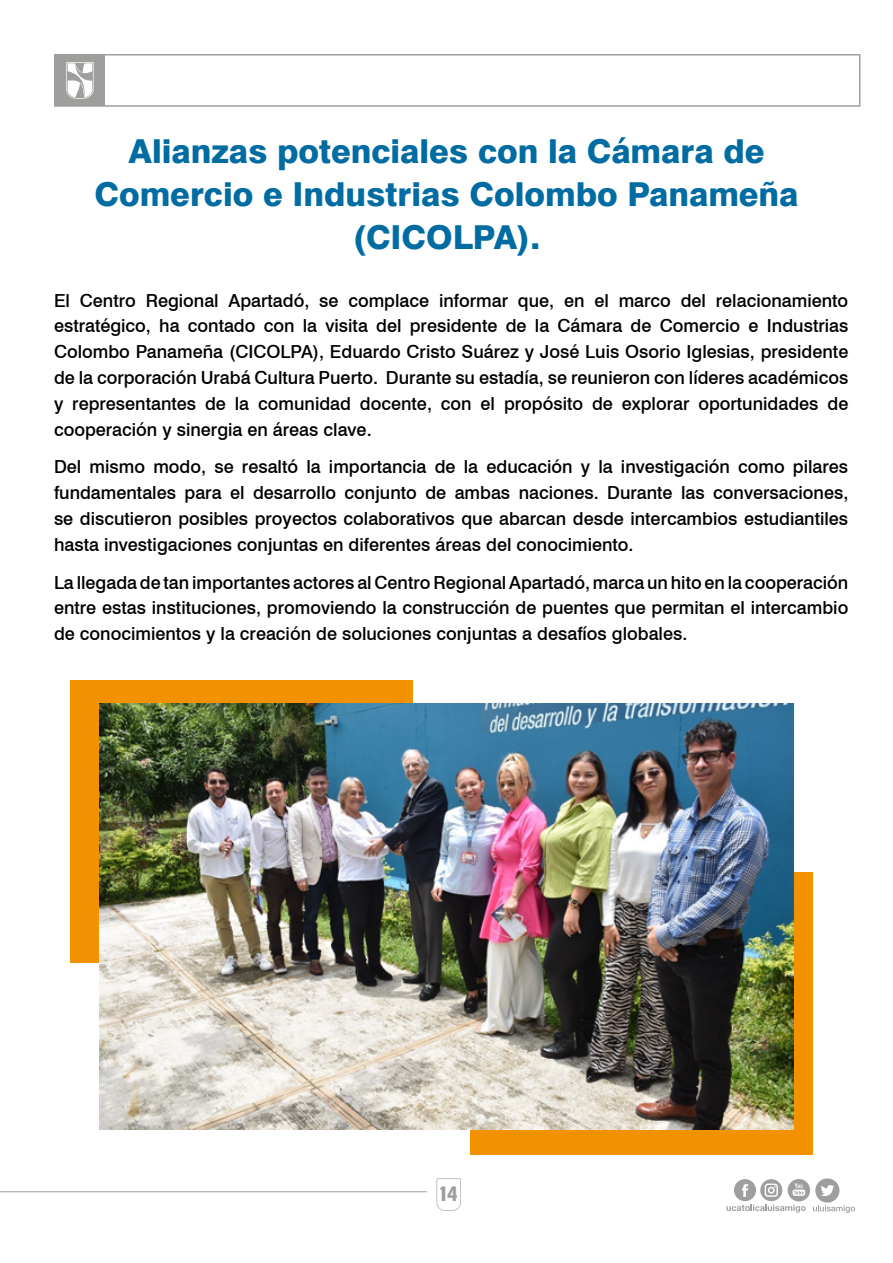
<style>
.page{position:relative;width:893px;height:1263px;background:#fff}
.page>*{position:absolute;margin:0;border:0;box-sizing:border-box;transform-origin:0 0}
.t1{font:800 33px/42.6px "Swiss 721 BT";color:#006ca2;text-align:center}
.t2{font:700 21px "Helvetica Con BQ";color:#9e9e9c}
.t3{font:500 18px/25.8px "Swiss 721 BT";color:#000;text-align:justify}
</style>
<div class="page">
<svg style="left:726px;top:1178px;width:129px;height:35px"></svg>
<svg style="left:437px;top:1178px;width:24px;height:33px"></svg>
<div style="left:54px;top:54px;width:806px;height:53px;border:2px solid #9e9e9c"></div>
<div style="left:55px;top:55px;width:50px;height:51px;background:#9e9e9c"></div>
<svg style="left:66px;top:62px;width:28px;height:37px"></svg>
<hr style="left:0;top:1191px;width:427px;height:1px;background:#9e9e9c">
<div style="left:70px;top:680px;width:342px;height:283px;background:#f39200"></div>
<div style="left:470px;top:872px;width:342px;height:282px;background:#f39200"></div>
<img style="left:100px;top:704px;width:693px;height:425px">
<h1 class="t1" style="left:95px;top:130px;width:705px">Alianzas potenciales con la Cámara de<br>Comercio e Industrias Colombo Panameña (CICOLPA).</h1>
<p class="t3" style="left:54px;top:287px;width:796px">El Centro Regional Apartadó, se complace informar que, en el marco del relacionamiento estratégico, ha contado con la visita del presidente de la Cámara de Comercio e Industrias Colombo Panameña (CICOLPA), Eduardo Cristo Suárez y José Luis Osorio Iglesias, presidente de la corporación Urabá Cultura Puerto. Durante su estadía, se reunieron con líderes académicos y representantes de la comunidad docente, con el propósito de explorar oportunidades de cooperación y sinergia en áreas clave.</p>
<p class="t3" style="left:54px;top:454px;width:796px">Del mismo modo, se resaltó la importancia de la educación y la investigación como pilares fundamentales para el desarrollo conjunto de ambas naciones. Durante las conversaciones, se discutieron posibles proyectos colaborativos que abarcan desde intercambios estudiantiles hasta investigaciones conjuntas en diferentes áreas del conocimiento.</p>
<p class="t3" style="left:54px;top:569px;width:796px">La llegada de tan importantes actores al Centro Regional Apartadó, marca un hito en la cooperación entre estas instituciones, promoviendo la construcción de puentes que permitan el intercambio de conocimientos y la creación de soluciones conjuntas a desafíos globales.</p>
<p class="t2" style="left:438px;top:1182px;width:21px">14</p>
</div>
